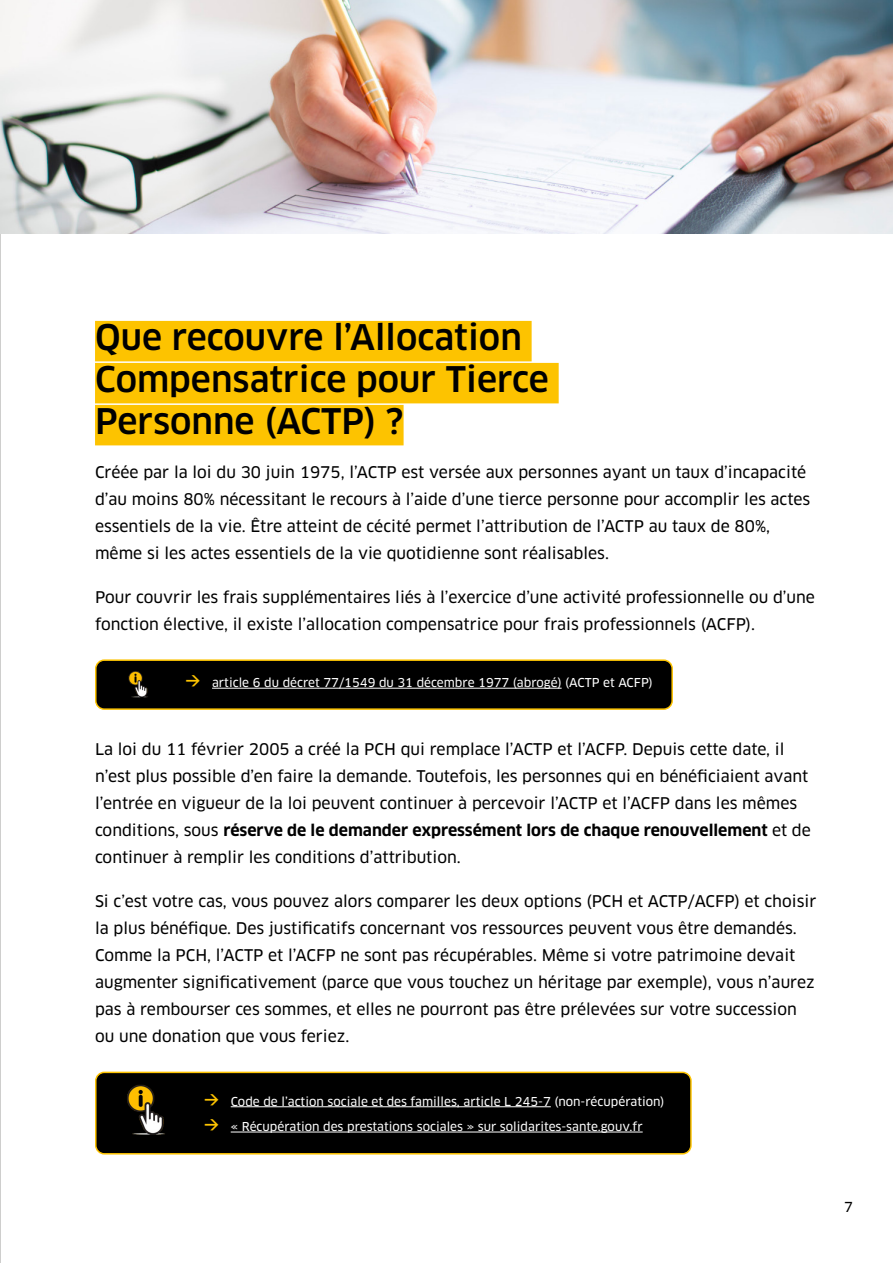
<style>
.page{position:relative;width:893px;height:1263px;background:#fff}
.page>*{position:absolute;margin:0;border:0;box-sizing:border-box;transform-origin:0 0}
.t1{font:500 34.5px/42px "Clan OT";color:#000}
.t2{font:15.75px/27px "Clan OT News";color:#000}
.t3{font:700 15.75px "Clan OT";color:#000}
.t4{font:13.5px "Clan OT News";color:#000}
.t5{font:12px/25.2px "Clan OT News";color:#fff}
.s1{font-family:"Clan OT News";font-weight:400}
</style>
<div class="page">
<img style="left:0;top:0;width:893px;height:234px">
<div style="left:95px;top:321px;width:437px;height:40px;background:#fdc300"></div>
<div style="left:95px;top:363px;width:464px;height:40px;background:#fdc300"></div>
<div style="left:95px;top:405px;width:309px;height:40px;background:#fdc300"></div>
<div style="left:96px;top:1072px;width:595px;height:82px;background:#000;border-radius:9px"></div>
<div style="left:95px;top:1071px;width:597px;height:83px;border:2px solid #fdc300;border-radius:9px"></div>
<hr style="left:231px;top:1106px;width:320px;height:1px;background:#fff">
<hr style="left:231px;top:1132px;width:412px;height:1px;background:#fff">
<img style="left:127px;top:1084px;width:38px;height:51px">
<div style="left:96px;top:660px;width:576px;height:49px;background:#000;border-radius:9px"></div>
<div style="left:95px;top:659px;width:578px;height:51px;border:2px solid #fdc300;border-radius:9px"></div>
<hr style="left:212px;top:688px;width:350px;height:1px;background:#fff">
<img style="left:128px;top:671px;width:20px;height:26px">
<h1 class="t1" style="left:95px;top:317px;width:455px">Que recouvre l’Allocation<br>Compensatrice pour Tierce<br>Personne (ACTP) ?</h1>
<p class="t2" style="left:95px;top:459px;width:717px">Créée par la loi du 30 juin 1975, l’ACTP est versée aux personnes ayant un taux d’incapacité d’au moins 80% nécessitant le recours à l’aide d’une tierce personne pour accomplir les actes essentiels de la vie. Être atteint de cécité permet l’attribution de l’ACTP au taux de 80%, même si les actes essentiels de la vie quotidienne sont réalisables.</p>
<p class="t2" style="left:95px;top:584px;width:721px">Pour couvrir les frais supplémentaires liés à l’exercice d’une activité professionnelle ou d’une fonction élective, il existe l’allocation compensatrice pour frais professionnels (ACFP).</p>
<p class="t5" style="left:212px;top:670px;width:442px">article 6 du décret 77/1549 du 31 décembre 1977 (abrogé) (ACTP et ACFP)</p>
<p class="t2" style="left:95px;top:736px;width:715px">La loi du 11 février 2005 a créé la PCH qui remplace l’ACTP et l’ACFP. Depuis cette date, il n’est plus possible d’en faire la demande. Toutefois, les personnes qui en bénéficiaient avant l’entrée en vigueur de la loi peuvent continuer à percevoir l’ACTP et l’ACFP dans les mêmes</p>
<p class="t3" style="left:95px;top:821px;width:717px"><span class="s1">conditions, sous</span> réserve de le demander expressément lors de chaque renouvellement <span class="s1">et de</span></p>
<p class="t2" style="left:95px;top:844px;width:367px">continuer à remplir les conditions d’attribution.</p>
<p class="t2" style="left:95px;top:888px;width:723px">Si c’est votre cas, vous pouvez alors comparer les deux options (PCH et ACTP/ACFP) et choisir la plus bénéfique. Des justificatifs concernant vos ressources peuvent vous être demandés.<br>Comme la PCH, l’ACTP et l’ACFP ne sont pas récupérables. Même si votre patrimoine devait augmenter significativement (parce que vous touchez un héritage par exemple), vous n’aurez pas à rembourser ces sommes, et elles ne pourront pas être prélevées sur votre succession ou une donation que vous feriez.</p>
<p class="t5" style="left:231px;top:1089px;width:435px">Code de l’action sociale et des familles, article L 245-7 (non-récupération) « Récupération des prestations sociales » sur solidarites-sante.gouv.fr</p>
<p class="t4" style="left:844px;top:1199px;width:10px">7</p>
</div>
